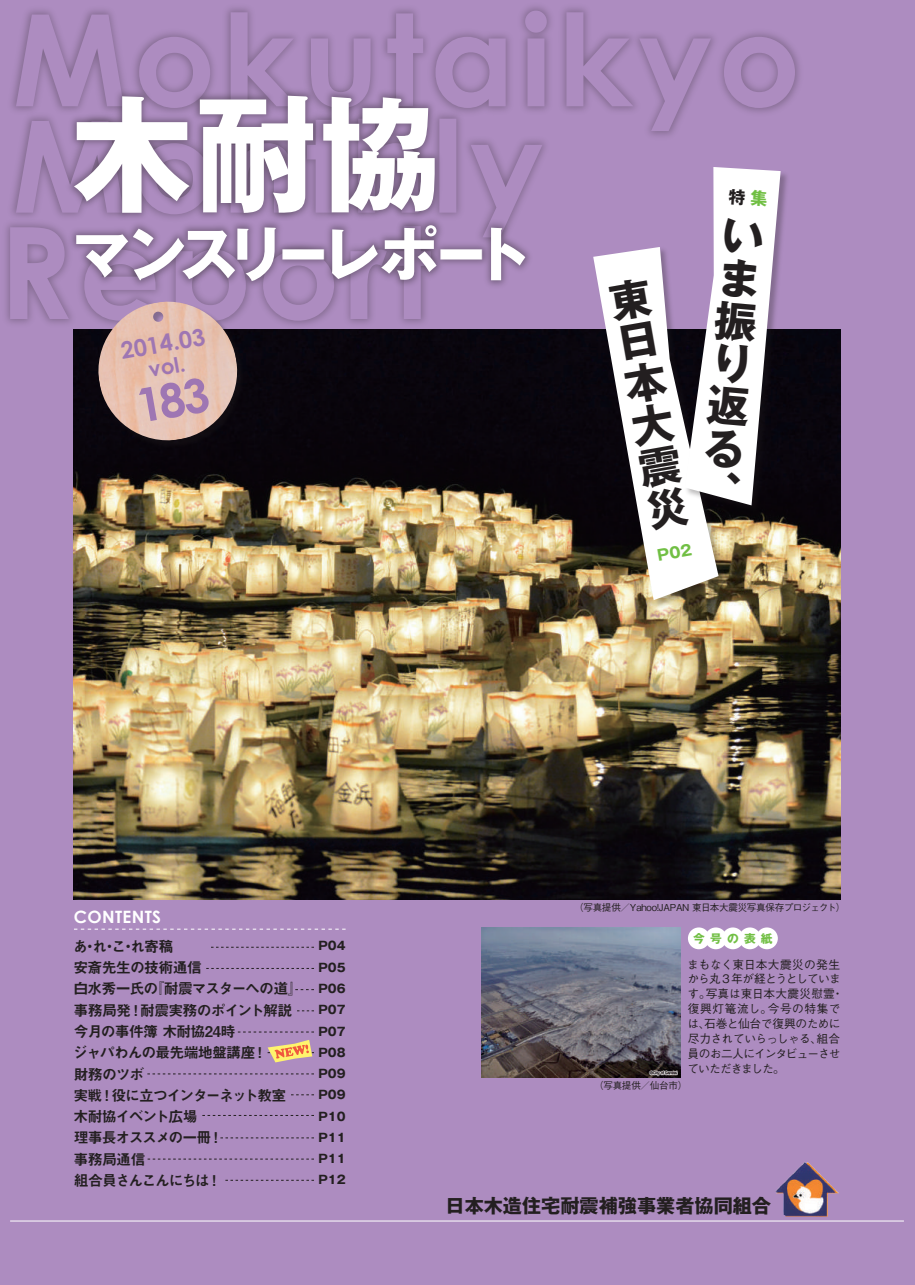
<style>
.page{position:relative;width:915px;height:1285px;background:#fff}
.page>*{position:absolute;margin:0;border:0;box-sizing:border-box;transform-origin:0 0}
.t1{font:700 59.55px "Gothic MB101 Pro";letter-spacing:-.12em;color:#fff}
.t2{font:700 42.45px/42.5px "Gothic MB101 Pro";color:#231f20;text-align:justify}
.t3{font:700 23.4px "Century Gothic";color:#9e76b3}
.t4{font:700 21.3px "Century Gothic";color:#9e76b3}
.t5{font:700 19.2px "Gothic MB101 Pro";color:#231f20}
.t6{font:700 16.95px "Century Gothic";letter-spacing:.02em;color:#fff}
.t7{font:14.85px/21.3px "Midashi Go Pro MB31";letter-spacing:-.06em;color:#231f20}
.t8{font:14.85px "Midashi Go Pro MB31";letter-spacing:-.08em;color:#231f20}
.t9{font:14.85px "Midashi Go Pro MB31";letter-spacing:-.1em;color:#231f20}
.t10{font:14.85px "Midashi Go Pro MB31";letter-spacing:-.11em;color:#231f20}
.t11{font:500 11.7px/14.9px "Gothic BBB Pro";letter-spacing:-.04em;color:#231f20;text-align:right}
.t12{font:700 11.7px/21.3px "Gothic MB101 Pro";color:#231f20;text-align:justify}
.t13{font:500 11.7px/14.9px "Gothic BBB Pro";letter-spacing:-.065em;color:#231f20}
.t14{font:500 11.7px/14.9px "Gothic BBB Pro";letter-spacing:-.02em;color:#231f20}
.t15{font:500 11.7px "Gothic BBB Pro";letter-spacing:.015em;color:#231f20}
.t16{font:700 11.7px "Gothic MB101 Pro";letter-spacing:.45em;color:#71bf44}
.t17{font:500 9.6px "Gothic BBB Pro";letter-spacing:-.035em;color:#231f20}
</style>
<div class="page">
<div style="left:0;top:0;width:914px;height:1284px;background:#ad8cc0"></div>
<svg style="left:16px;top:11px;width:778px;height:120px"></svg>
<div style="left:6px;top:109px;width:545px;height:138px;background:#231f20;opacity:.3"></div>
<svg style="left:16px;top:119px;width:526px;height:118px"></svg>
<div style="left:0;top:216px;width:441px;height:138px;background:#231f20;opacity:.3"></div>
<svg style="left:10px;top:226px;width:420px;height:118px"></svg>
<img style="left:74px;top:329px;width:765px;height:570px">
<div style="left:191px;top:87px;width:131px;height:136px;background:#231f20;opacity:.4"></div>
<svg style="left:200px;top:96px;width:113px;height:117px;background:#d8cedc"></svg>
<div style="left:65px;top:87px;width:134px;height:136px;background:#231f20;opacity:.4"></div>
<svg style="left:74px;top:96px;width:115px;height:117px"></svg>
<div style="left:314px;top:88px;width:129px;height:134px;background:#231f20;opacity:.4"></div>
<svg style="left:323px;top:97px;width:111px;height:115px;background:#d6ccdb"></svg>
<hr style="left:10px;top:1220px;width:893px;height:1px;background:#fff">
<img style="left:775px;top:1162px;width:63px;height:54px">
<svg style="left:74px;top:928px;width:271px;height:1px"></svg>
<svg style="left:211px;top:946px;width:103px;height:1px"></svg>
<svg style="left:206px;top:968px;width:108px;height:1px"></svg>
<svg style="left:295px;top:989px;width:19px;height:1px"></svg>
<svg style="left:297px;top:1010px;width:17px;height:1px"></svg>
<svg style="left:238px;top:1031px;width:76px;height:1px"></svg>
<svg style="left:147px;top:1073px;width:167px;height:1px"></svg>
<div style="left:66px;top:216px;width:468px;height:74px;background:#231f20;opacity:.4"></div>
<div style="left:687px;top:927px;width:22px;height:22px;background:#fff;border-radius:50%"></div>
<div style="left:704px;top:927px;width:22px;height:22px;background:#fff;border-radius:50%"></div>
<div style="left:721px;top:927px;width:22px;height:22px;background:#fff;border-radius:50%"></div>
<div style="left:738px;top:927px;width:22px;height:22px;background:#fff;border-radius:50%"></div>
<div style="left:755px;top:927px;width:22px;height:22px;background:#fff;border-radius:50%"></div>
<svg style="left:220px;top:1137px;width:94px;height:1px"></svg>
<svg style="left:147px;top:1158px;width:167px;height:1px"></svg>
<svg style="left:225px;top:1179px;width:89px;height:1px"></svg>
<svg style="left:291px;top:1094px;width:23px;height:1px"></svg>
<img style="left:481px;top:927px;width:199px;height:150px">
<div style="left:98px;top:301px;width:148px;height:148px;background:#231f20;opacity:.3"></div>
<img style="left:93px;top:296px;width:149px;height:150px">
<svg style="left:267px;top:1040px;width:47px;height:22px"></svg>
<div style="left:592px;top:246px;width:135px;height:363px;background:#231f20;opacity:.3"></div>
<div style="left:683px;top:166px;width:106px;height:348px;background:#231f20;opacity:.3"></div>
<svg style="left:914px;top:0;width:1px;height:12px"></svg>
<svg style="left:902px;top:1272px;width:13px;height:13px"></svg>
<svg style="left:138px;top:376px;width:72px;height:46px;background:#e7c4b6"></svg>
<svg style="left:593px;top:167px;width:187px;height:433px"></svg>
<h1 class="t1" style="left:72px;top:205px;width:461px">マンスリーレポート</h1>
<h3 class="t3" style="left:118px;top:336px;width:87px;rotate:-10deg">2014.03</h3>
<h3 class="t4" style="left:146px;top:356px;width:38px;rotate:-10deg">vol.</h3>
<h2 class="t2" style="left:605px;top:276px;width:23px;rotate:-10deg">東日本大震災</h2>
<h2 class="t2" style="left:723px;top:208px;width:23px;rotate:5deg">いま振り返る</h2>
<p class="t6" style="left:74px;top:906px;width:89px">CONTENTS</p>
<p class="t7" style="left:73px;top:933px;width:102px">あれこれ寄稿</p>
<p class="t7" style="left:83px;top:933px;width:54px">・・・</p>
<p class="t7" style="left:73px;top:955px;width:130px">安斎先生の技術通信</p>
<p class="t8" style="left:149px;top:976px;width:155px">『耐震マスターへの道『</p>
<p class="t7" style="left:140px;top:976px;width:153px;text-indent:-67px">白水秀一氏の<br>耐震実務のポイント解説</p>
<p class="t7" style="left:73px;top:997px;width:163px">事務局発<br>今月の事件簿木耐協24時</p>
<p class="t7" style="left:128px;top:997px;width:16px">！</p>
<p class="t7" style="left:73px;top:1040px;width:184px">ジャパわんの最先端地盤講座財務のツボ</p>
<p class="t9" style="left:111px;top:1083px;width:176px">役に立つインターネット教室</p>
<p class="t7" style="left:252px;top:1040px;width:16px">!</p>
<p class="t7" style="left:73px;top:1082px;width:126px">実戦<br>木耐協イベント広場</p>
<p class="t7" style="left:99px;top:1082px;width:16px">！</p>
<p class="t8" style="left:74px;top:1125px;width:139px">理事長オススメの一冊</p>
<p class="t7" style="left:73px;top:1146px;width:74px">事務局通信</p>
<p class="t7" style="left:208px;top:1125px;width:16px">!</p>
<p class="t10" style="left:74px;top:1168px;width:138px">組合員さんこんにちは</p>
<p class="t7" style="left:207px;top:1167px;width:16px">!</p>
<p class="t12" style="left:318px;top:933px;width:29px">P04<br>P05<br>P06<br>P07<br>P07<br>P08<br>P09<br>P09<br>P10<br>P11<br>P11<br>P12</p>
<p class="t17" style="left:574px;top:899px;width:273px">（写真提供／Yahoo!JAPAN 東日本大震災写真保存プロジェクト(</p>
<p class="t16" style="left:692px;top:928px;width:81px">今号の表紙</p>
<p class="t11" style="left:687px;top:955px;width:158px">まもなく東日本大震災の発生から丸３年が経とうとしていま・</p>
<p class="t15" style="left:705px;top:984px;width:131px">写真は東日本大震災慰霊</p>
<p class="t11" style="left:687px;top:985px;width:25px">す。</p>
<p class="t11" style="left:767px;top:999px;width:74px">今号の特集で</p>
<p class="t14" style="left:687px;top:999px;width:154px">復興灯篭流し。<br>は石巻と仙台で復興のために</p>
<p class="t11" style="left:698px;top:1014px;width:13px">、</p>
<p class="t11" style="left:816px;top:1029px;width:25px">組合</p>
<p class="t13" style="left:687px;top:1029px;width:154px">尽力されていらっしゃる、<br>員のお二人にインタビューさせていただきました。</p>
<p class="t17" style="left:594px;top:1077px;width:94px">（写真提供／仙台市(</p>
<p class="t5" style="left:445px;top:1189px;width:327px">日本木造住宅耐震補強事業者協同組合</p>
</div>
